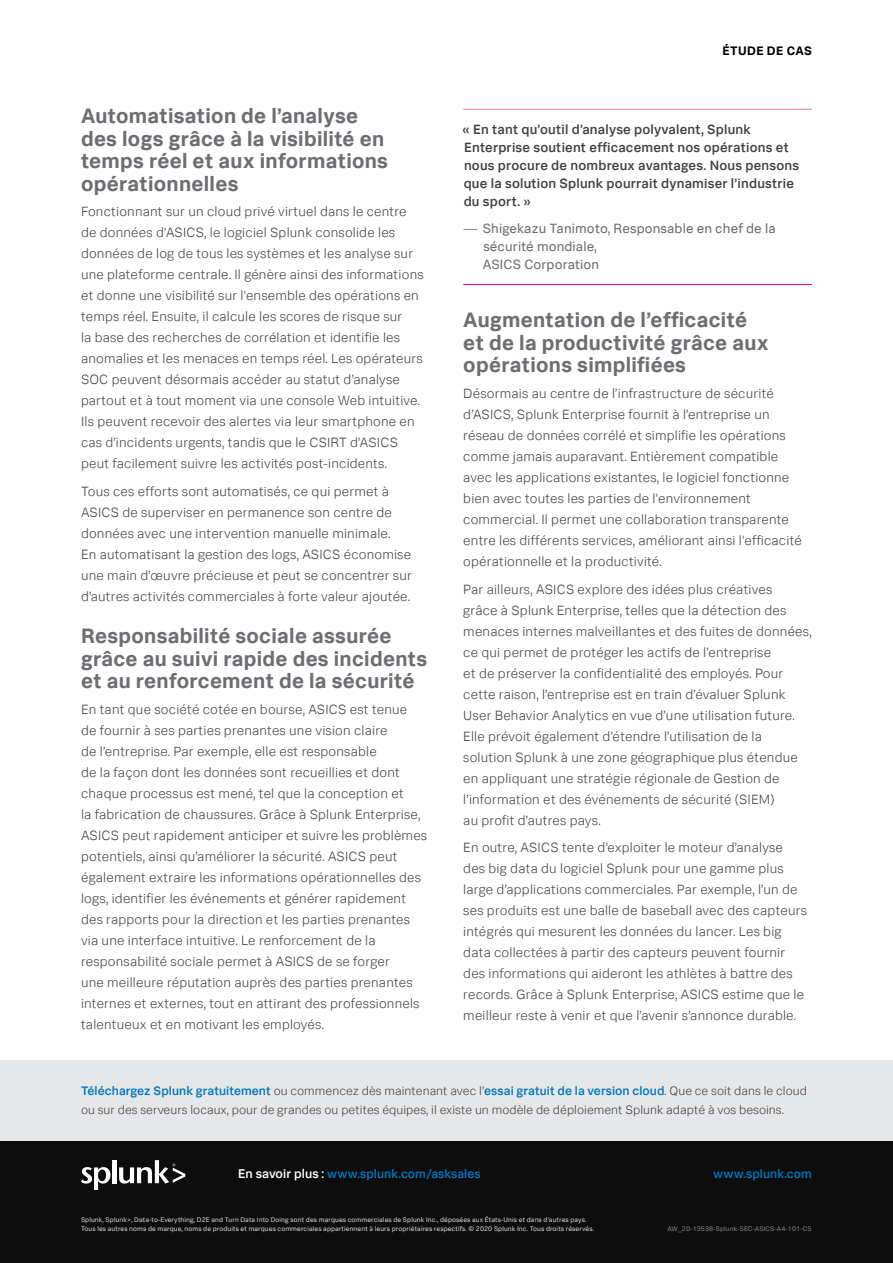
<style>
.page{position:relative;width:893px;height:1263px;background:#fff}
.page>*{position:absolute;margin:0;border:0;box-sizing:border-box;transform-origin:0 0}
.Gray_Subheads{font:700 21px/22.5px "Splunk Data Sans";letter-spacing:.015em;color:#6d6e71}
.Body_Text{font:300 13.5px/21px "Splunk Data Sans";letter-spacing:.015em;color:#414042}
.Quote_text{font:500 13.5px/18px "Splunk Data Sans";letter-spacing:.015em;color:#414042}
.Name_and_Company_-_r{font:13.5px/18px "Splunk Data Sans";letter-spacing:.01em;color:#6d6e71}
.t1{font:500 12.45px "Splunk Data Sans";letter-spacing:.005em;color:#0077be}
.t2{font:300 12.3px "Splunk Data Sans";letter-spacing:.005em;color:#414042}
.t3{font:700 12.3px "Splunk Data Sans";letter-spacing:.03em;color:#000}
.t4{font:6.75px/8.7px "Splunk Data Sans";letter-spacing:.015em;color:#d1d3d4}
.t5{font:6.75px "Splunk Data Sans";letter-spacing:.015em;color:#808285}
.s1{font-weight:300;font-size:12.3px;color:#414042}
.s2{font-size:12.75px;color:#fff}
</style>
<div class="page">
<div style="left:0;top:1060px;width:893px;height:82px;background:#e6e7e8"></div>
<div style="left:0;top:1141px;width:893px;height:122px;background:#0d0d0d"></div>
<svg style="left:81px;top:1167px;width:29px;height:22px"></svg>
<hr style="left:112px;top:1160px;width:4px;height:23px;background:#fff">
<svg style="left:119px;top:1160px;width:66px;height:23px"></svg>
<hr style="left:463px;top:109px;width:349px;height:1px;background:#f173ac">
<hr style="left:463px;top:284px;width:349px;height:1px;background:#ec008c">
<p class="Gray_Subheads" style="left:81px;top:104px;width:309px">Automatisation de l’analyse des logs grâce à la visibilité en temps réel et aux informations opérationnelles</p>
<p class="Body_Text" style="left:81px;top:200px;width:344px">Fonctionnant sur un cloud privé virtuel dans le centre de données d'ASICS, le logiciel Splunk consolide les données de log de tous les systèmes et les analyse sur une plateforme centrale. Il génère ainsi des informations et donne une visibilité sur l'ensemble des opérations en temps réel. Ensuite, il calcule les scores de risque sur<br>la base des recherches de corrélation et identifie les anomalies et les menaces en temps réel. Les opérateurs SOC peuvent désormais accéder au statut d’analyse partout et à tout moment via une console Web intuitive.<br>Ils peuvent recevoir des alertes via leur smartphone en cas d’incidents urgents, tandis que le CSIRT d’ASICS peut facilement suivre les activités post-incidents.</p>
<p class="Body_Text" style="left:81px;top:480px;width:332px">Tous ces efforts sont automatisés, ce qui permet à ASICS de superviser en permanence son centre de données avec une intervention manuelle minimale.<br>En automatisant la gestion des logs, ASICS économise une main d’œuvre précieuse et peut se concentrer sur d’autres activités commerciales à forte valeur ajoutée.</p>
<p class="Gray_Subheads" style="left:81px;top:624px;width:348px">Responsabilité sociale assurée grâce au suivi rapide des incidents et au renforcement de la sécurité</p>
<p class="Body_Text" style="left:81px;top:698px;width:348px">En tant que société cotée en bourse, ASICS est tenue<br>de fournir à ses parties prenantes une vision claire<br>de l’entreprise. Par exemple, elle est responsable<br>de la façon dont les données sont recueillies et dont chaque processus est mené, tel que la conception et<br>la fabrication de chaussures. Grâce à Splunk Enterprise, ASICS peut rapidement anticiper et suivre les problèmes potentiels, ainsi qu’améliorer la sécurité. ASICS peut également extraire les informations opérationnelles des logs, identifier les événements et générer rapidement des rapports pour la direction et les parties prenantes via une interface intuitive. Le renforcement de la responsabilité sociale permet à ASICS de se forger<br>une meilleure réputation auprès des parties prenantes internes et externes, tout en attirant des professionnels talentueux et en motivant les employés.</p>
<p class="t3" style="left:723px;top:43px;width:91px">ÉTUDE DE CAS</p>
<p class="Quote_text" style="left:462px;top:120px;width:338px">« En tant qu’outil d’analyse polyvalent, Splunk Enterprise soutient efficacement nos opérations et nous procure de nombreux avantages. Nous pensons que la solution Splunk pourrait dynamiser l’industrie du sport. »</p>
<p class="Name_and_Company_-_r" style="left:483px;top:219px;width:294px;text-indent:-19px">— Shigekazu Tanimoto, Responsable en chef de la sécurité mondiale,<br>ASICS Corporation</p>
<p class="Gray_Subheads" style="left:463px;top:308px;width:307px">Augmentation de l’efficacité et de la productivité grâce aux opérations simplifiées</p>
<p class="Body_Text" style="left:463px;top:382px;width:340px">Désormais au centre de l’infrastructure de sécurité d’ASICS, Splunk Enterprise fournit à l’entreprise un réseau de données corrélé et simplifie les opérations comme jamais auparavant. Entièrement compatible avec les applications existantes, le logiciel fonctionne bien avec toutes les parties de l'environnement commercial. Il permet une collaboration transparente entre les différents services, améliorant ainsi l'efficacité opérationnelle et la productivité.</p>
<p class="Body_Text" style="left:463px;top:578px;width:350px">Par ailleurs, ASICS explore des idées plus créatives<br>grâce à Splunk Enterprise, telles que la détection des menaces internes malveillantes et des fuites de données, ce qui permet de protéger les actifs de l’entreprise<br>et de préserver la confidentialité des employés. Pour cette raison, l’entreprise est en train d’évaluer Splunk User Behavior Analytics en vue d’une utilisation future.<br>Elle prévoit également d’étendre l’utilisation de la solution Splunk à une zone géographique plus étendue en appliquant une stratégie régionale de Gestion de l’information et des événements de sécurité (SIEM)<br>au profit d’autres pays.</p>
<p class="Body_Text" style="left:463px;top:837px;width:345px">En outre, ASICS tente d’exploiter le moteur d’analyse des big data du logiciel Splunk pour une gamme plus large d’applications commerciales. Par exemple, l’un de ses produits est une balle de baseball avec des capteurs intégrés qui mesurent les données du lancer. Les big data collectées à partir des capteurs peuvent fournir des informations qui aideront les athlètes à battre des records. Grâce à Splunk Enterprise, ASICS estime que le meilleur reste à venir et que l’avenir s’annonce durable.</p>
<p class="t1" style="left:81px;top:1083px;width:727px">Téléchargez Splunk gratuitement <span class="s1">ou commencez dès maintenant avec l’</span>essai gratuit de la version cloud<span class="s1">. Que ce soit dans le cloud</span></p>
<p class="t2" style="left:81px;top:1103px;width:704px">ou sur des serveurs locaux, pour de grandes ou petites équipes, il existe un modèle de déploiement Splunk adapté à vos besoins.</p>
<p class="t1" style="left:238px;top:1166px;width:244px"><span class="s2">En savoir plus :</span> www.splunk.com/asksales</p>
<p class="t1" style="left:713px;top:1166px;width:100px">www.splunk.com</p>
<p class="t4" style="left:81px;top:1216px;width:515px">Splunk, Splunk&gt;, Data-to-Everything, D2E and Turn Data Into Doing sont des marques commerciales de Splunk Inc., déposées aux États-Unis et dans d'autres pays.<br>Tous les autres noms de marque, noms de produits et marques commerciales appartiennent à leurs propriétaires respectifs. © 2020 Splunk Inc. Tous droits réservés.</p>
<p class="t5" style="left:667px;top:1225px;width:146px">AW_20-13538-Splunk-SEC-ASICS-A4-101-CS</p>
</div>
